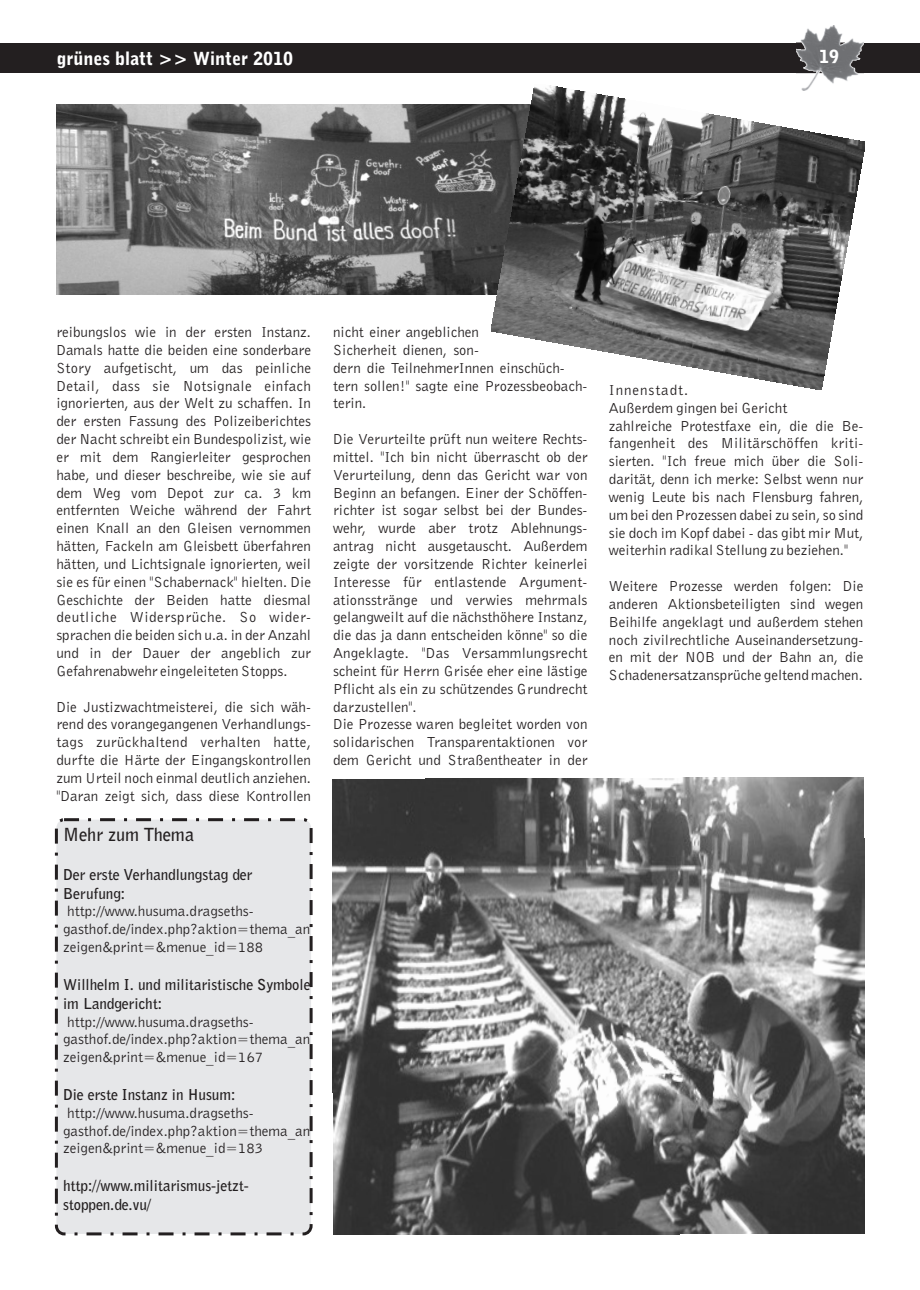
<style>
.page{position:relative;width:920px;height:1290px;background:#fff}
.page>*{position:absolute;margin:0;border:0;box-sizing:border-box;transform-origin:0 0}
.t1{font:900 18px "Bell Gothic BT";color:#fff}
.t2{font:700 18px "Bell Gothic BT";color:#231f20}
.t3{font:15px/17.9px "Bell Gothic BT";color:#231f20}
.t4{font:700 15px/18.9px "Bell Gothic BT";color:#231f20}
</style>
<div class="page">
<img style="left:56px;top:104px;width:435px;height:190px">
<img style="left:332px;top:777px;width:533px;height:458px">
<img style="left:491px;top:85px;width:373px;height:304px">
<div style="left:55px;top:818px;width:258px;height:417px;background:#e6e7e9;border:3px dashed #231f20;border-radius:8px"></div>
<div style="left:0;top:43px;width:920px;height:30px;background:#231f20"></div>
<img style="left:796px;top:26px;width:68px;height:65px">
<p class="t1" style="left:56px;top:51px;width:238px">grünes blatt &gt;&gt; Winter 2010</p>
<p class="t1" style="left:819px;top:49px;width:22px">19</p>
<p class="t3" style="left:56px;top:324px;width:256px;text-align:justify">reibungslos wie in der ersten Instanz.<br>Damals hatte die beiden eine sonderbare Story aufgetischt, um das peinliche Detail, dass sie Notsignale einfach ignorierten, aus der Welt zu schaffen. In der ersten Fassung des Polizeiberichtes der Nacht schreibt ein Bundespolizist, wie er mit dem Rangierleiter gesprochen habe, und dieser beschreibe, wie sie auf dem Weg vom Depot zur ca. 3 km entfernten Weiche während der Fahrt einen Knall an den Gleisen vernommen hätten, Fackeln am Gleisbett überfahren hätten, und Lichtsignale ignorierten, weil sie es für einen "Schabernack" hielten. Die Geschichte der Beiden hatte diesmal deutliche Widersprüche. So wider&shy;sprachen die beiden sich u.a. in der Anzahl und in der Dauer der angeblich zur Gefahrenabwehr eingeleiteten Stopps.</p>
<p class="t3" style="left:56px;top:699px;width:256px;text-align:justify">Die Justizwachtmeisterei, die sich wäh&shy;rend des vorangegangenen Verhandlungs&shy;tags zurückhaltend verhalten hatte, durfte die Härte der Eingangskontrollen zum Urteil noch einmal deutlich anziehen. "Daran zeigt sich, dass diese Kontrollen</p>
<p class="t2" style="left:63px;top:827px;width:132px">Mehr zum Thema</p>
<p class="t4" style="left:63px;top:866px;width:191px">Der erste Verhandlungstag der<br>Berufung:</p>
<p class="t3" style="left:63px;top:903px;width:249px">http://www.husuma.dragseths&shy;gasthof.de/index.php?aktion=thema_an zeigen&amp;print=&amp;menue_id=188</p>
<p class="t4" style="left:63px;top:976px;width:249px">Willhelm I. und militaristische Symbole im Landgericht:</p>
<p class="t3" style="left:63px;top:1014px;width:249px">http://www.husuma.dragseths&shy;gasthof.de/index.php?aktion=thema_an zeigen&amp;print=&amp;menue_id=167</p>
<p class="t4" style="left:63px;top:1086px;width:174px">Die erste Instanz in Husum:</p>
<p class="t3" style="left:63px;top:1105px;width:249px">http://www.husuma.dragseths&shy;gasthof.de/index.php?aktion=thema_an zeigen&amp;print=&amp;menue_id=183</p>
<p class="t4" style="left:63px;top:1178px;width:187px">http://www.militarismus-jetzt&shy;stoppen.de.vu/</p>
<p class="t3" style="left:333px;top:324px;width:256px">nicht einer angeblichen<br>Sicherheit dienen, son-<br>dern die TeilnehmerInnen einschüch&shy;tern sollen!" sagte eine Prozessbeobach&shy;terin.</p>
<p class="t3" style="left:333px;top:431px;width:256px">Die Verurteilte prüft nun weitere Rechts&shy;mittel. "Ich bin nicht überrascht ob der Verurteilung, denn das Gericht war von Beginn an befangen. Einer der Schöffen&shy;richter ist sogar selbst bei der Bundes&shy;wehr, wurde aber trotz Ablehnungs&shy;antrag nicht ausgetauscht. Außerdem zeigte der vorsitzende Richter keinerlei Interesse für entlastende Argument&shy;ationsstränge und verwies mehrmals gelangweilt auf die nächsthöhere Instanz, die das ja dann entscheiden könne" so die Angeklagte. "Das Versammlungsrecht scheint für Herrn Grisée eher eine lästige Pflicht als ein zu schützendes Grundrecht darzustellen".<br>Die Prozesse waren begleitet worden von solidarischen Transparentaktionen vor dem Gericht und Straßentheater in der</p>
<p class="t3" style="left:609px;top:382px;width:256px">Innenstadt.<br>Außerdem gingen bei Gericht<br>zahlreiche Protestfaxe ein, die die Be&shy;fangenheit des Militärschöffen kriti&shy;sierten. "Ich freue mich über die Soli&shy;darität, denn ich merke: Selbst wenn nur wenig Leute bis nach Flensburg fahren, um bei den Prozessen dabei zu sein, so sind sie doch im Kopf dabei - das gibt mir Mut, weiterhin radikal Stellung zu beziehen."</p>
<p class="t3" style="left:609px;top:578px;width:256px;text-align:justify">Weitere Prozesse werden folgen: Die anderen Aktionsbeteiligten sind wegen Beihilfe angeklagt und außerdem stehen noch zivilrechtliche Auseinandersetzung&shy;en mit der NOB und der Bahn an, die Schadenersatzansprüche geltend machen.</p>
</div>
